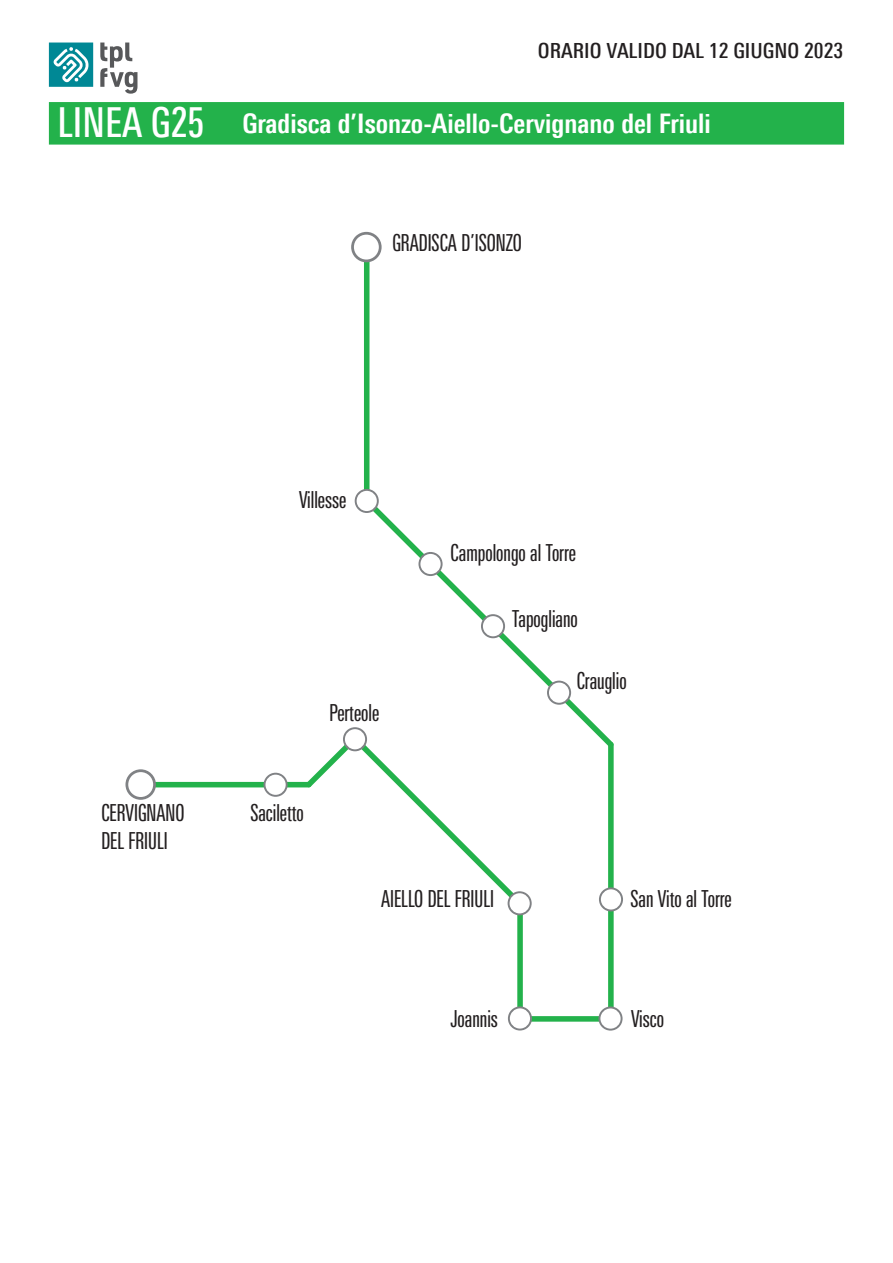
<style>
.page{position:relative;width:893px;height:1263px;background:#fff}
.page>*{position:absolute;margin:0;border:0;box-sizing:border-box;transform-origin:0 0}
.t1{font:700 condensed 27px "Univers Next Pro";color:#fff}
.t2{font:extra-condensed 23.4px "Univers Next Pro";color:#231f20}
.t3{font:500 condensed 20.85px "Univers Next Pro";color:#231f20}
.s1{font-weight:500;font-size:41.4px}
</style>
<div class="page">
<svg style="left:100px;top:43px;width:37px;height:51px"></svg>
<svg style="left:49px;top:43px;width:44px;height:44px"></svg>
<div style="left:49px;top:102px;width:795px;height:43px;background:#23b24b"></div>
<div style="left:517px;top:1016px;width:97px;height:6px;background:#23b24b;border-radius:3px"></div>
<div style="left:608px;top:742px;width:6px;height:279px;background:#23b24b;border-radius:3px"></div>
<div style="left:517px;top:901px;width:6px;height:120px;background:#23b24b;border-radius:3px"></div>
<div style="left:138px;top:782px;width:173px;height:5px;background:#23b24b;border-radius:3px"></div>
<svg style="left:375px;top:509px;width:239px;height:238px"></svg>
<div style="left:364px;top:244px;width:5px;height:259px;background:#23b24b;border-radius:3px"></div>
<svg style="left:547px;top:681px;width:24px;height:24px"></svg>
<svg style="left:355px;top:489px;width:24px;height:24px"></svg>
<svg style="left:351px;top:232px;width:31px;height:30px"></svg>
<svg style="left:125px;top:769px;width:31px;height:31px"></svg>
<svg style="left:598px;top:1006px;width:25px;height:24px"></svg>
<svg style="left:481px;top:614px;width:24px;height:24px"></svg>
<svg style="left:418px;top:552px;width:25px;height:24px"></svg>
<svg style="left:599px;top:887px;width:24px;height:24px"></svg>
<svg style="left:508px;top:1006px;width:24px;height:24px"></svg>
<svg style="left:264px;top:773px;width:24px;height:24px"></svg>
<svg style="left:306px;top:727px;width:226px;height:188px"></svg>
<p class="t3" style="left:538px;top:39px;width:307px">ORARIO VALIDO DAL 12 GIUGNO 2023</p>
<p class="t1" style="left:57px;top:108px;width:655px"><span class="s1">LINEA G25</span> Gradisca d’Isonzo-Aiello-Cervignano del Friuli</p>
<p class="t2" style="left:392px;top:230px;width:131px">GRADISCA D’ISONZO</p>
<p class="t2" style="left:299px;top:486px;width:49px">Villesse</p>
<p class="t2" style="left:329px;top:699px;width:51px">Perteole</p>
<p class="t2" style="left:101px;top:799px;width:85px">CERVIGNANO</p>
<p class="t2" style="left:250px;top:799px;width:55px">Saciletto</p>
<p class="t2" style="left:101px;top:827px;width:68px">DEL FRIULI</p>
<p class="t2" style="left:451px;top:539px;width:127px">Campolongo al Torre</p>
<p class="t2" style="left:512px;top:605px;width:67px">Tapogliano</p>
<p class="t2" style="left:577px;top:668px;width:51px">Crauglio</p>
<p class="t2" style="left:381px;top:886px;width:114px">AIELLO DEL FRIULI</p>
<p class="t2" style="left:630px;top:886px;width:103px">San Vito al Torre</p>
<p class="t2" style="left:450px;top:1005px;width:49px">Joannis</p>
<p class="t2" style="left:631px;top:1005px;width:34px">Visco</p>
</div>
